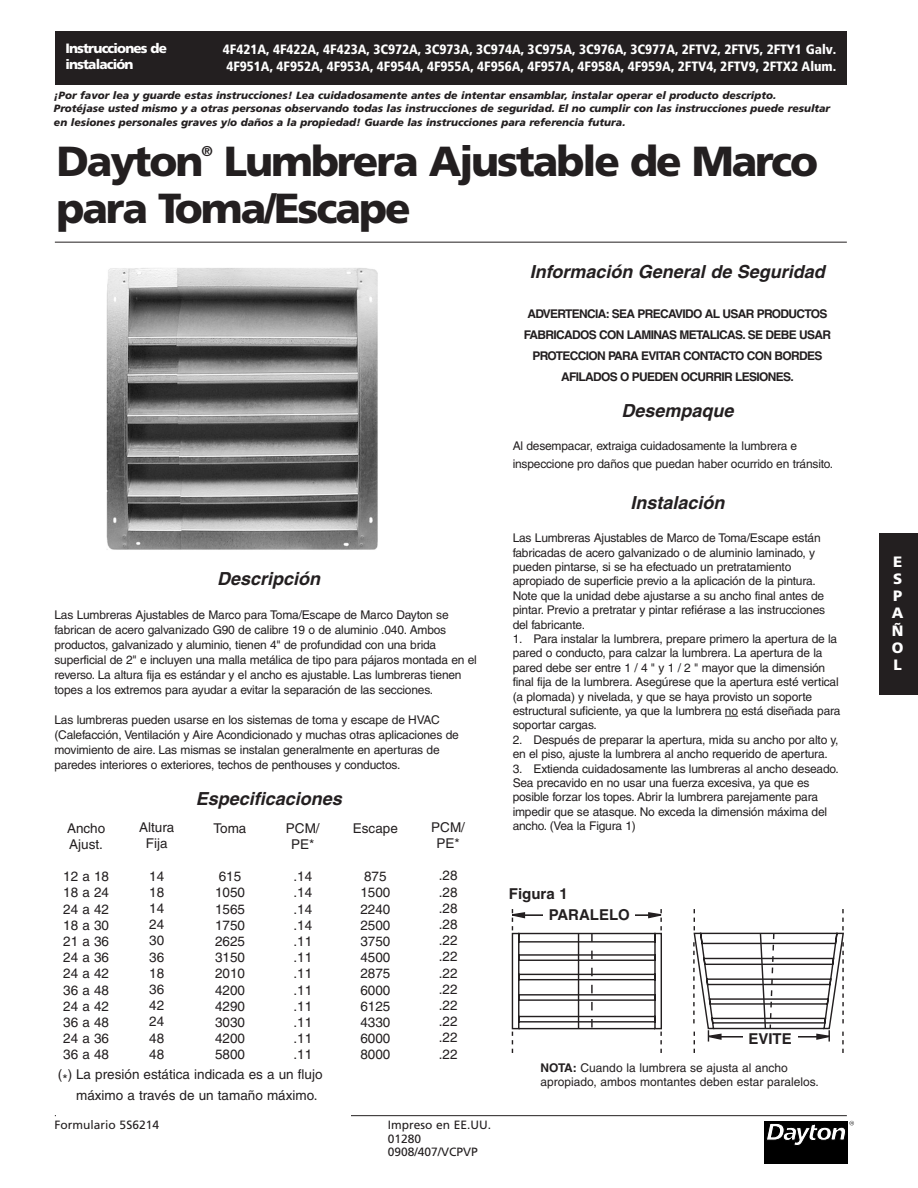
<style>
.page{position:relative;width:918px;height:1188px;background:#fff}
.page>*{position:absolute;margin:0;border:0;box-sizing:border-box;transform-origin:0 0}
.t1{font:900 42px/46.5px "Frutiger";letter-spacing:-.05em;color:#231f20}
.t2{font:italic 700 18px "Helvetica";color:#231f20}
.t3{font:700 15px "Helvetica";color:#231f20}
.t4{font:900 15px/17.2px "Frutiger";color:#fff;text-align:justify}
.t5{font:700 14.25px "Frutiger";color:#231f20}
.t6{font:13.5px/16.2px "Helvetica";color:#231f20;text-align:justify}
.t7{font:900 condensed 13.5px/16.5px "Frutiger";color:#fff}
.t8{font:900 13.5px/16.2px "Frutiger";letter-spacing:-.06em;color:#fff}
.t9{font:12px/14.4px "Helvetica";letter-spacing:-.015em;color:#231f20}
.t10{font:700 12px/21px "Helvetica";letter-spacing:-.055em;color:#231f20;text-align:center}
.t11{font:12px/13.5px "Frutiger";color:#231f20}
.t12{font:italic 900 10.5px/13.5px "Frutiger";color:#231f20}
.s1{font-weight:700}
</style>
<div class="page">
<div style="left:55px;top:31px;width:792px;height:54px;background:#231f20"></div>
<hr style="left:55px;top:242px;width:792px;height:1px;background:#231f20">
<hr style="left:55px;top:1115px;width:792px;height:1px;background:#231f20">
<div style="left:56px;top:1068px;width:295px;height:52px;background:#fff"></div>
<svg style="left:725px;top:716px;width:13px;height:1px"></svg>
<svg style="left:512px;top:909px;width:150px;height:144px"></svg>
<hr style="left:523px;top:915px;width:129px;height:1px;background:#231f20">
<svg style="left:693px;top:909px;width:151px;height:144px"></svg>
<hr style="left:717px;top:1036px;width:106px;height:1px;background:#231f20">
<div style="left:743px;top:1032px;width:54px;height:17px;background:#fff"></div>
<div style="left:544px;top:907px;width:91px;height:18px;background:#fff"></div>
<div style="left:764px;top:1121px;width:84px;height:42px;background:#000"></div>
<svg style="left:766px;top:1121px;width:88px;height:25px"></svg>
<img style="left:106px;top:268px;width:272px;height:282px">
<div style="left:880px;top:533px;width:38px;height:162px;background:#231f20"></div>
<p class="t8" style="left:65px;top:41px;width:103px">Instrucciones de instalación</p>
<p class="t7" style="left:223px;top:42px;width:615px">4F421A, 4F422A, 4F423A, 3C972A, 3C973A, 3C974A, 3C975A, 3C976A, 3C977A, 2FTV2, 2FTV5, 2FTY1 Galv.<br>4F951A, 4F952A, 4F953A, 4F954A, 4F955A, 4F956A, 4F957A, 4F958A, 4F959A, 2FTV4, 2FTV9, 2FTX2 Alum.</p>
<p class="t12" style="left:54px;top:89px;width:778px">¡Por favor lea y guarde estas instrucciones! Lea cuidadosamente antes de intentar ensamblar, instalar operar el producto descripto.<br>Protéjase usted mismo y a otras personas observando todas las instrucciones de seguridad. El no cumplir con las instrucciones puede resultar en lesiones personales graves y/o daños a la propiedad! Guarde las instrucciones para referencia futura.</p>
<h1 class="t1" style="left:56px;top:142px;width:149px">Dayton</h1>
<p class="t5" style="left:201px;top:145px;width:13px">®</p>
<h1 class="t1" style="left:56px;top:142px;width:763px;text-indent:167px">Lumbrera Ajustable de Marco para Toma/Escape</h1>
<h2 class="t2" style="left:217px;top:572px;width:105px">Descripción</h2>
<p class="t9" style="left:54px;top:608px;width:424px;line-height:15px">Las Lumbreras Ajustables de Marco para Toma/Escape de Marco Dayton se fabrican de acero galvanizado G90 de calibre 19 o de aluminio .040. Ambos productos, galvanizado y aluminio, tienen 4" de profundidad con una brida superficial de 2" e incluyen una malla metálica de tipo para pájaros montada en el reverso. La altura fija es estándar y el ancho es ajustable. Las lumbreras tienen topes a los extremos para ayudar a evitar la separación de las secciones.</p>
<p class="t9" style="left:54px;top:713px;width:406px;line-height:15px">Las lumbreras pueden usarse en los sistemas de toma y escape de HVAC (Calefacción, Ventilación y Aire Acondicionado y muchas otras aplicaciones de movimiento de aire. Las mismas se instalan generalmente en aperturas de paredes interiores o exteriores, techos de penthouses y conductos.</p>
<h2 class="t2" style="left:196px;top:792px;width:148px">Especificaciones</h2>
<p class="t6" style="left:139px;top:820px;width:37px;text-align:center">Altura<br>Fija</p>
<p class="t6" style="left:149px;top:869px;width:17px">14<br>18<br>14<br>24<br>30<br>36<br>18<br>36<br>42<br>24<br>48<br>48</p>
<p class="t6" style="left:431px;top:820px;width:35px;text-align:center">PCM/<br>PE*</p>
<p class="t6" style="left:439px;top:869px;width:20px">.28 .28 .28 .28 .22 .22 .22 .22 .22 .22 .22 .22</p>
<p class="t6" style="left:286px;top:821px;width:35px;text-align:center">PCM/<br>PE*</p>
<p class="t6" style="left:293px;top:870px;width:20px">.14 .14 .14 .14 .11 .11 .11 .11 .11 .11 .11 .11</p>
<p class="t6" style="left:214px;top:821px;width:34px">Toma</p>
<p class="t6" style="left:215px;top:870px;width:32px;text-align:left">615<br>1050<br>1565<br>1750<br>2625<br>3150<br>2010<br>4200<br>4290<br>3030<br>4200<br>5800</p>
<p class="t6" style="left:76px;top:1065px;width:248px;line-height:20.7px;text-indent:-18px">(*) La presión estática indicada es a un flujo máximo a través de un tamaño máximo.</p>
<p class="t6" style="left:67px;top:821px;width:40px">Ancho<br>Ajust.</p>
<p class="t6" style="left:63px;top:870px;width:47px">12 a 18<br>18 a 24<br>24 a 42<br>18 a 30<br>21 a 36<br>24 a 36<br>24 a 42<br>36 a 48<br>24 a 42<br>36 a 48<br>24 a 36<br>36 a 48</p>
<p class="t6" style="left:353px;top:821px;width:47px">Escape</p>
<p class="t6" style="left:360px;top:870px;width:32px;text-align:left">875<br>1500<br>2240<br>2500<br>3750<br>4500<br>2875<br>6000<br>6125<br>4330<br>6000<br>8000</p>
<p class="t11" style="left:55px;top:1119px;width:106px">Formulario 5S6214</p>
<p class="t11" style="left:388px;top:1119px;width:105px">Impreso en EE.UU.<br>01280<br>0908/407/VCPVP</p>
<h2 class="t2" style="left:530px;top:265px;width:297px">Información General de Seguridad</h2>
<p class="t10" style="left:524px;top:304px;width:309px">ADVERTENCIA: SEA PRECAVIDO AL USAR PRODUCTOS FABRICADOS CON LAMINAS METALICAS. SE DEBE USAR PROTECCION PARA EVITAR CONTACTO CON BORDES AFILADOS O PUEDEN OCURRIR LESIONES.</p>
<h2 class="t2" style="left:621px;top:404px;width:114px">Desempaque</h2>
<p class="t9" style="left:513px;top:438px;width:322px;line-height:17.7px">Al desempacar, extraiga cuidadosamente la lumbrera e inspeccione pro daños que puedan haber ocurrido en tránsito.</p>
<h2 class="t2" style="left:630px;top:496px;width:95px">Instalación</h2>
<p class="t9" style="left:513px;top:532px;width:314px">Las Lumbreras Ajustables de Marco de Toma/Escape están fabricadas de acero galvanizado o de aluminio laminado, y pueden pintarse, si se ha efectuado un pretratamiento apropiado de superficie previo a la aplicación de la pintura.<br>Note que la unidad debe ajustarse a su ancho final antes de pintar. Previo a pretratar y pintar refiérase a las instrucciones del fabricante.</p>
<p class="t9" style="left:513px;top:633px;width:329px">1. Para instalar la lumbrera, prepare primero la apertura de la pared o conducto, para calzar la lumbrera. La apertura de la pared debe ser entre 1 / 4 " y 1 / 2 " mayor que la dimensión final fija de la lumbrera. Asegúrese que la apertura esté vertical (a plomada) y nivelada, y que se haya provisto un soporte estructural suficiente, ya que la lumbrera no está diseñada para soportar cargas.</p>
<p class="t9" style="left:513px;top:734px;width:327px">2. Después de preparar la apertura, mida su ancho por alto y, en el piso, ajuste la lumbrera al ancho requerido de apertura.</p>
<p class="t9" style="left:513px;top:762px;width:328px">3. Extienda cuidadosamente las lumbreras al ancho deseado.<br>Sea precavido en no usar una fuerza excesiva, ya que es posible forzar los topes. Abrir la lumbrera parejamente para impedir que se atasque. No exceda la dimensión máxima del ancho. (Vea la Figura 1)</p>
<p class="t3" style="left:509px;top:888px;width:60px">Figura 1</p>
<p class="t3" style="left:549px;top:909px;width:82px">PARALELO</p>
<p class="t3" style="left:748px;top:1033px;width:45px">EVITE</p>
<p class="t9" style="left:541px;top:1061px;width:280px"><span class="s1">NOTA:</span> Cuando la lumbrera se ajusta al ancho apropiado, ambos montantes deben estar paralelos.</p>
<p class="t4" style="left:892px;top:554px;width:13px">E S P A Ñ O L</p>
</div>
